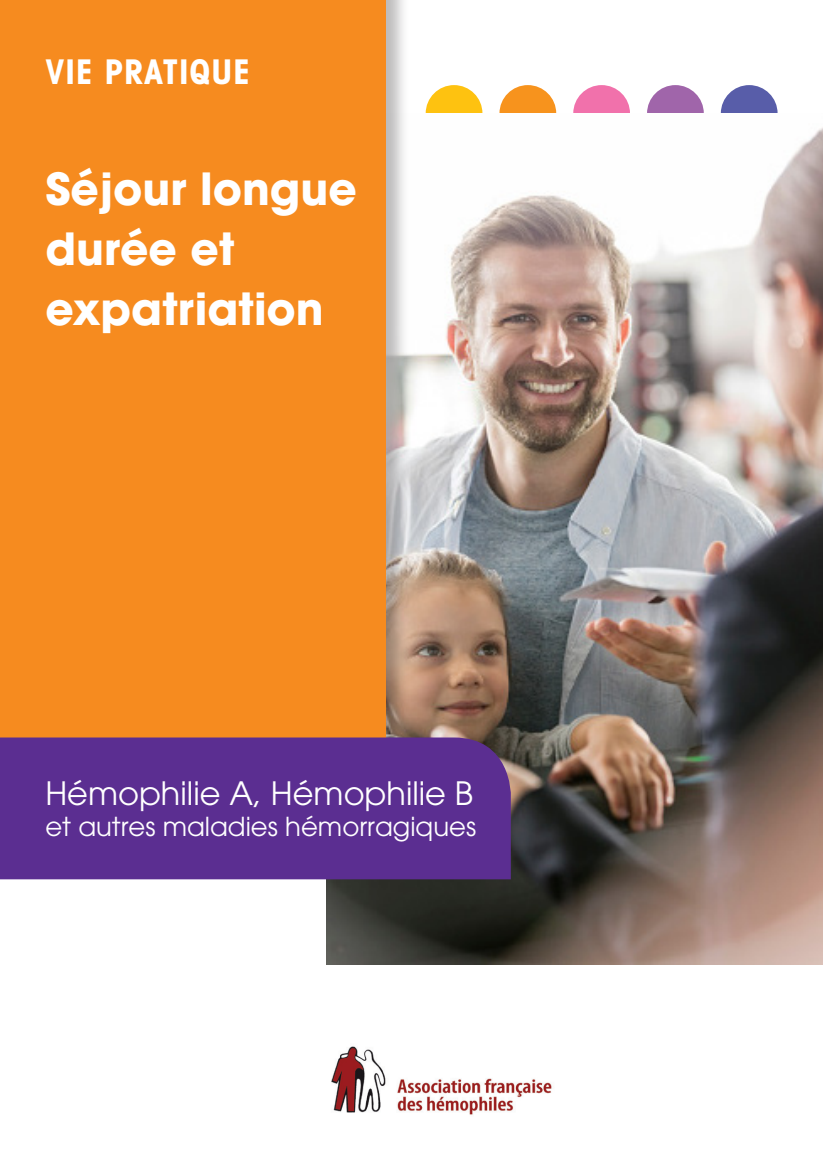
<style>
.page{position:relative;width:823px;height:1163px;background:#fff}
.page>*{position:absolute;margin:0;border:0;box-sizing:border-box;transform-origin:0 0}
.t1{font:700 44px/60px "Avant Garde";color:#fff}
.t2{font:700 condensed 34px "Avant Garde";letter-spacing:.03em;color:#fff}
.t3{font:32px "Avant Garde";color:#fff}
.t4{font:26px "Avant Garde";color:#fff}
</style>
<div class="page">
<div style="left:425px;top:85px;width:57px;height:57px;background:#fec210;border-radius:50%"></div>
<div style="left:499px;top:85px;width:57px;height:57px;background:#f7931d;border-radius:50%"></div>
<div style="left:573px;top:85px;width:56px;height:57px;background:#f171ab;border-radius:50%"></div>
<div style="left:646px;top:85px;width:57px;height:57px;background:#a065aa;border-radius:50%"></div>
<div style="left:720px;top:85px;width:57px;height:57px;background:#585da9;border-radius:50%"></div>
<img style="left:326px;top:113px;width:496px;height:851px">
<div style="left:0;top:0;width:409px;height:750px;background:#231f20;opacity:.3"></div>
<div style="left:0;top:0;width:386px;height:737px;background:#f68b1f"></div>
<div style="left:0;top:737px;width:510px;height:142px;background:#5b2e91"></div>
<img style="left:331px;top:1046px;width:221px;height:69px">
<p class="t2" style="left:45px;top:50px;width:206px">VIE PRATIQUE</p>
<p class="t1" style="left:45px;top:158px;width:313px">Séjour longue durée et expatriation</p>
<p class="t3" style="left:45px;top:774px;width:429px">Hémophilie A, Hémophilie B</p>
<p class="t4" style="left:45px;top:811px;width:432px">et autres maladies hémorragiques</p>
</div>
